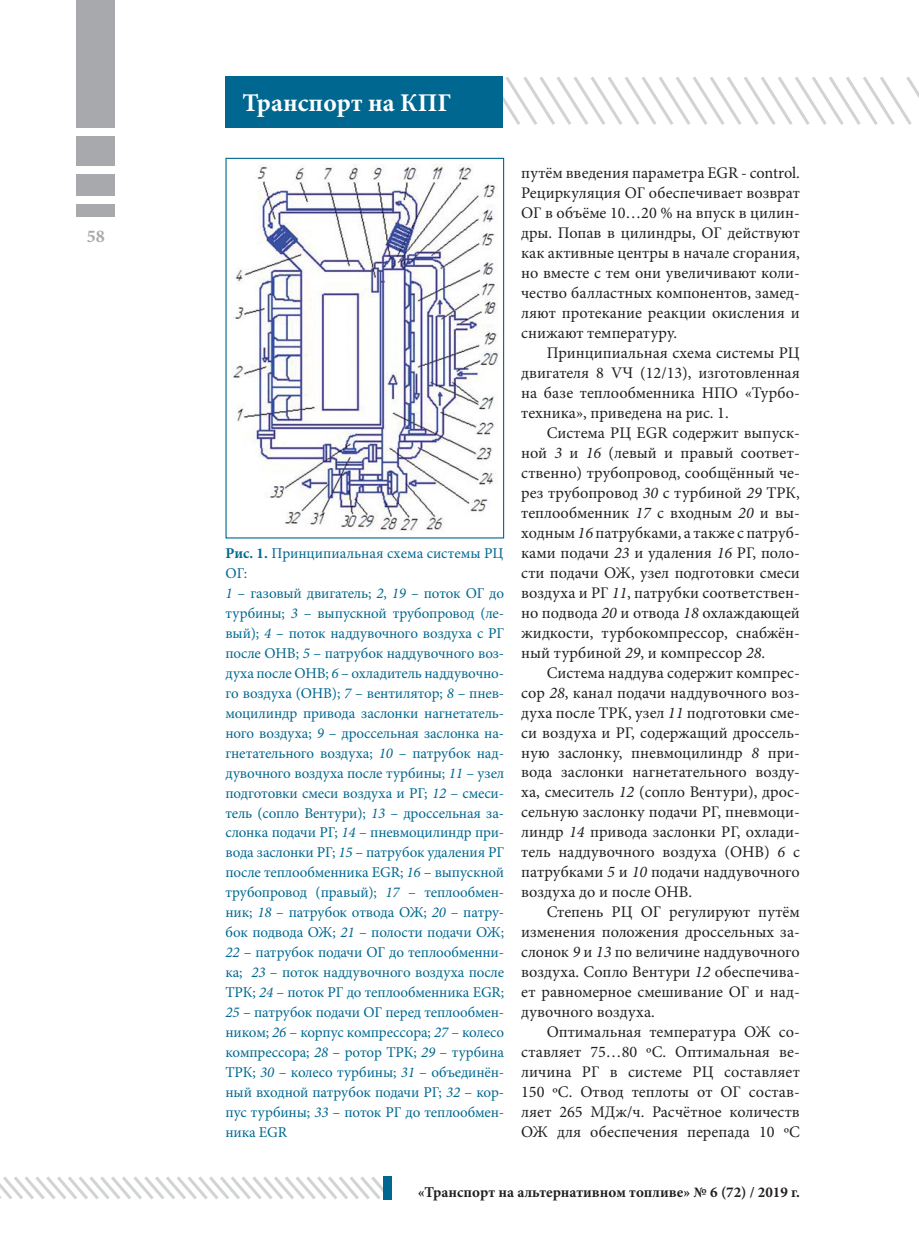
<style>
.page{position:relative;width:919px;height:1259px;background:#fff}
.page>*{position:absolute;margin:0;border:0;box-sizing:border-box;transform-origin:0 0}
.t1{font:700 25.5px "Minion Pro";color:#fff}
.t2{font:700 18px "Minion Pro";color:#a7a9ac}
.t3{font:16.2px/20px "Minion Pro";color:#231f20;text-align:justify}
.t4{font:15px/20px "Minion Pro";letter-spacing:-.01em;color:#006890}
.t5{font:700 15px "Minion Pro";color:#231f20}
.s1{font-weight:700}
.s2{font-style:italic}
</style>
<div class="page">
<div style="left:77px;top:0;width:38px;height:128px;background:#a7a9ac"></div>
<div style="left:77px;top:136px;width:38px;height:30px;background:#a7a9ac"></div>
<div style="left:77px;top:174px;width:38px;height:22px;background:#a7a9ac"></div>
<div style="left:77px;top:204px;width:38px;height:13px;background:#a7a9ac"></div>
<svg style="left:0;top:1176px;width:392px;height:24px"></svg>
<svg style="left:383px;top:76px;width:535px;height:49px"></svg>
<img style="left:232px;top:164px;width:267px;height:367px">
<div style="left:225px;top:158px;width:279px;height:380px;border:1px solid #006890"></div>
<div style="left:225px;top:77px;width:278px;height:51px;background:#006890"></div>
<p class="t2" style="left:87px;top:229px;width:19px">58</p>
<h1 class="t1" style="left:242px;top:93px;width:210px">Транспорт на КПГ</h1>
<p class="t4" style="left:225px;top:544px;width:280px"><span class="s1">Рис. 1.</span> Принципиальная схема системы РЦ ОГ:<br><span class="s2">1</span> – газовый двигатель; <span class="s2">2</span>, <span class="s2">19</span> – поток ОГ до турбины; <span class="s2">3</span> – выпускной трубопровод (ле&shy;вый); <span class="s2">4</span> – поток наддувочного воздуха с РГ после ОНВ; <span class="s2">5</span> – патрубок наддувочного воз&shy;духа после ОНВ; <span class="s2">6</span> – охладитель наддувочно&shy;го воздуха (ОНВ); <span class="s2">7</span> – вентилятор; <span class="s2">8</span> – пнев&shy;моцилиндр привода заслонки нагнетатель&shy;ного воздуха; <span class="s2">9</span> – дроссельная заслонка на&shy;гнетательного воздуха; <span class="s2">10</span> – патрубок над&shy;дувочного воздуха после турбины; <span class="s2">11</span> – узел подготовки смеси воздуха и РГ; <span class="s2">12</span> – смеси&shy;тель (сопло Вентури); <span class="s2">13</span> – дроссельная за&shy;слонка подачи РГ; <span class="s2">14</span> – пневмоцилиндр при&shy;вода заслонки РГ; <span class="s2">15</span> – патрубок удаления РГ после теплообменника EGR; <span class="s2">16</span> – выпускной трубопровод (правый); <span class="s2">17</span> – теплообмен&shy;ник; <span class="s2">18</span> – патрубок отвода ОЖ; <span class="s2">20</span> – патру&shy;бок подвода ОЖ; <span class="s2">21</span> – полости подачи ОЖ; <span class="s2">22</span> – патрубок подачи ОГ до теплообменни&shy;ка; <span class="s2">23</span> – поток наддувочного воздуха после ТРК; <span class="s2">24</span> – поток РГ до теплообменника EGR; <span class="s2">25</span> – патрубок подачи ОГ перед теплообмен&shy;ником; <span class="s2">26</span> – корпус компрессора; <span class="s2">27</span> – колесо компрессора; <span class="s2">28</span> – ротор ТРК; <span class="s2">29</span> – турбина ТРК; <span class="s2">30</span> – колесо турбины; <span class="s2">31</span> – объединён&shy;ный входной патрубок подачи РГ; <span class="s2">32</span> – кор&shy;пус турбины; <span class="s2">33</span> – поток РГ до теплообмен&shy;ника EGR</p>
<p class="t3" style="left:521px;top:164px;width:280px">путём введения параметра EGR - control.<br>Рециркуляция ОГ обеспечивает возврат ОГ в объёме 10…20 % на впуск в цилин&shy;дры. Попав в цилиндры, ОГ действуют как активные центры в начале сгорания, но вместе с тем они увеличивают коли&shy;чество балластных компонентов, замед&shy;ляют протекание реакции окисления и снижают температуру.</p>
<p class="t3" style="left:521px;top:344px;width:280px;text-indent:26px">Принципиальная схема системы РЦ двигателя 8 VЧ (12/13), изготовленная на базе теплообменника НПО «Турбо&shy;техника», приведена на рис. 1.</p>
<p class="t3" style="left:521px;top:424px;width:280px;text-indent:26px">Система РЦ EGR содержит выпуск&shy;ной <span class="s2">3</span> и <span class="s2">16</span> (левый и правый соответ&shy;ственно) трубопровод, сообщённый че&shy;рез трубопровод <span class="s2">30</span> с турбиной <span class="s2">29</span> ТРК, теплообменник <span class="s2">17</span> с входным <span class="s2">20</span> и вы&shy;ходным <span class="s2">16</span> патрубками, а также с патруб&shy;ками подачи <span class="s2">23</span> и удаления <span class="s2">16</span> РГ, поло&shy;сти подачи ОЖ, узел подготовки смеси воздуха и РГ <span class="s2">11</span>, патрубки соответствен&shy;но подвода <span class="s2">20</span> и отвода <span class="s2">18</span> охлаждающей жидкости, турбокомпрессор, снабжён&shy;ный турбиной <span class="s2">29</span>, и компрессор <span class="s2">28</span>.</p>
<p class="t3" style="left:521px;top:664px;width:280px;text-indent:26px">Система наддува содержит компрес&shy;сор <span class="s2">28</span>, канал подачи наддувочного воз&shy;духа после ТРК, узел <span class="s2">11</span> подготовки сме&shy;си воздуха и РГ, содержащий дроссель&shy;ную заслонку, пневмоцилиндр <span class="s2">8</span> при&shy;вода заслонки нагнетательного возду&shy;ха, смеситель <span class="s2">12</span> (сопло Вентури), дрос&shy;сельную заслонку подачи РГ, пневмоци&shy;линдр <span class="s2">14</span> привода заслонки РГ, охлади&shy;тель наддувочного воздуха (ОНВ) <span class="s2">6</span> с патрубками <span class="s2">5</span> и <span class="s2">10</span> подачи наддувочного воздуха до и после ОНВ.</p>
<p class="t3" style="left:521px;top:903px;width:280px;text-indent:26px">Степень РЦ ОГ регулируют путём изменения положения дроссельных за&shy;слонок <span class="s2">9</span> и <span class="s2">13</span> по величине наддувочного воздуха. Сопло Вентури <span class="s2">12</span> обеспечива&shy;ет равномерное смешивание ОГ и над&shy;дувочного воздуха.</p>
<p class="t3" style="left:521px;top:1023px;width:280px;text-indent:26px">Оптимальная температура ОЖ со&shy;ставляет 75…80 ºС. Оптимальная ве&shy;личина РГ в системе РЦ составляет 150 ºС. Отвод теплоты от ОГ состав&shy;ляет 265 МДж/ч. Расчётное количеств ОЖ для обеспечения перепада 10 ºС</p>
<p class="t5" style="left:418px;top:1186px;width:383px">«Транспорт на альтернативном топливе» № 6 (72) / 2019 г.</p>
</div>
